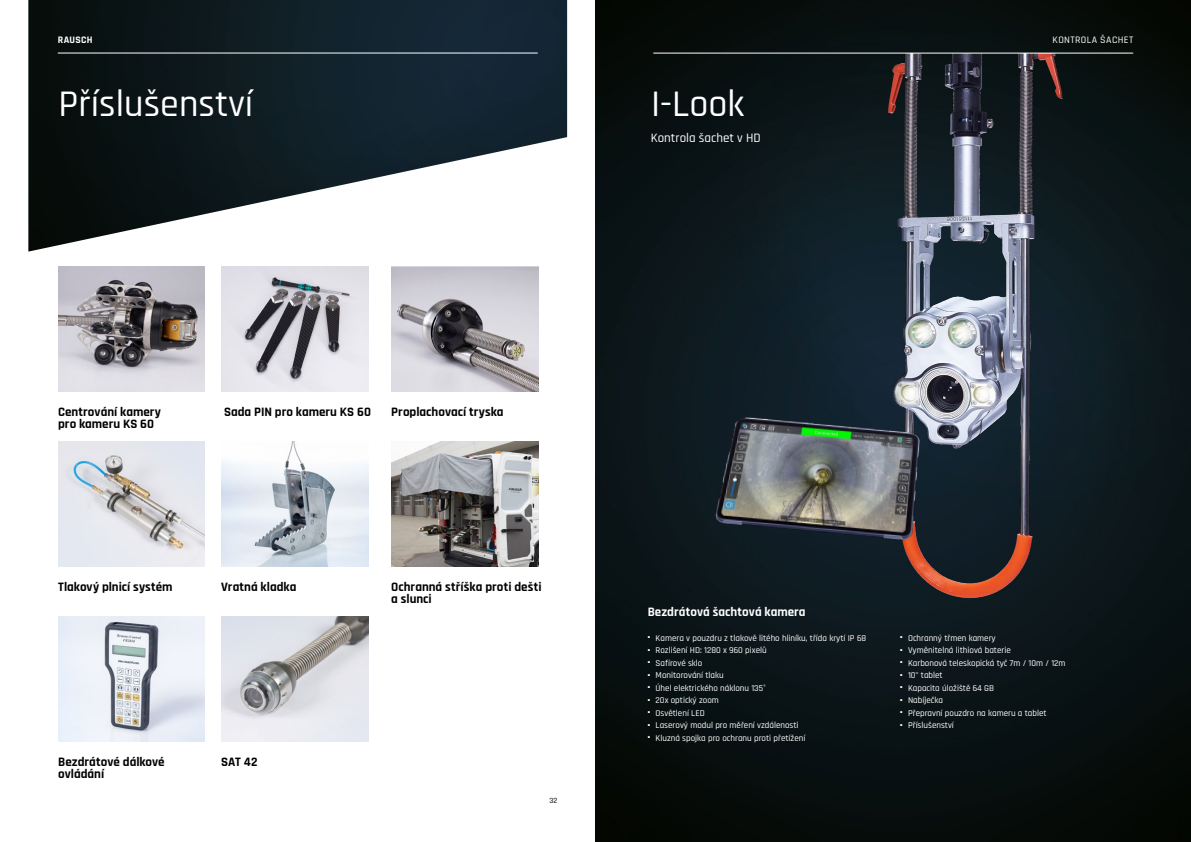
<style>
.page{position:relative;width:1191px;height:842px;background:#fff}
.page>*{position:absolute;margin:0;border:0;box-sizing:border-box;transform-origin:0 0}
.t1{font:500 38px "Rajdhani";color:#fff}
.t2{font:700 13px/12.5px "Rajdhani";color:#000}
.t3{font:700 13px "Rajdhani";color:#fff}
.t4{font:500 13px "Rajdhani";color:#fff}
.t5{font:500 10px "Rajdhani";letter-spacing:.035em;color:#fff}
.t6{font:700 10px "Rajdhani";letter-spacing:.03em;color:#fff}
.t7{font:500 9px "Rajdhani";color:#fff}
.t8{font:500 8px "Rajdhani";color:#000}
</style>
<div class="page">
<img style="left:28px;top:0;width:539px;height:252px">
<hr style="left:58px;top:53px;width:480px;height:1px;background:#fff">
<img style="left:595px;top:0;width:596px;height:842px">
<img style="left:863px;top:54px;width:211px;height:562px">
<img style="left:704px;top:408px;width:225px;height:141px">
<img style="left:391px;top:266px;width:148px;height:125px">
<img style="left:391px;top:441px;width:148px;height:125px">
<img style="left:58px;top:266px;width:146px;height:125px">
<img style="left:58px;top:441px;width:146px;height:125px">
<img style="left:58px;top:616px;width:146px;height:125px">
<img style="left:221px;top:266px;width:148px;height:125px">
<img style="left:221px;top:441px;width:148px;height:125px">
<img style="left:221px;top:616px;width:148px;height:125px">
<hr style="left:653px;top:53px;width:480px;height:1px;background:#fff">
<p class="t6" style="left:58px;top:34px;width:36px">RAUSCH</p>
<h1 class="t1" style="left:58px;top:81px;width:196px">Příslušenství</h1>
<h1 class="t1" style="left:651px;top:81px;width:95px">I-Look</h1>
<h2 class="t4" style="left:651px;top:131px;width:111px">Kontrola šachet v HD</h2>
<p class="t5" style="left:1052px;top:34px;width:82px">KONTROLA ŠACHET</p>
<h2 class="t2" style="left:58px;top:405px;width:104px">Centrování kamery pro kameru KS 60</h2>
<h2 class="t2" style="left:224px;top:406px;width:148px">Sada PIN pro kameru KS 60</h2>
<h2 class="t2" style="left:391px;top:406px;width:114px">Proplachovací tryska</h2>
<h2 class="t2" style="left:58px;top:580px;width:116px">Tlakový plnicí systém</h2>
<h2 class="t2" style="left:221px;top:581px;width:77px">Vratná kladka</h2>
<h2 class="t2" style="left:391px;top:581px;width:152px">Ochranná stříška proti dešti a slunci</h2>
<h2 class="t3" style="left:647px;top:603px;width:159px">Bezdrátová šachtová kamera</h2>
<p class="t7" style="left:647px;top:632px;width:220px"><sup>■</sup> Kamera v pouzdru z tlakově litého hliníku, třída krytí IP 68</p>
<p class="t7" style="left:647px;top:645px;width:120px"><sup>■</sup> Rozlišení HD: 1280 x 960 pixelů</p>
<p class="t7" style="left:647px;top:657px;width:56px"><sup>■</sup> Safírové sklo</p>
<p class="t7" style="left:647px;top:670px;width:78px"><sup>■</sup> Monitorování tlaku</p>
<p class="t7" style="left:647px;top:682px;width:120px"><sup>■</sup> Úhel elektrického náklonu 135°</p>
<p class="t7" style="left:647px;top:695px;width:73px"><sup>■</sup> 20x optický zoom</p>
<p class="t7" style="left:647px;top:707px;width:58px"><sup>■</sup> Osvětlení LED</p>
<p class="t7" style="left:647px;top:720px;width:152px"><sup>■</sup> Laserový modul pro měření vzdálenosti</p>
<p class="t7" style="left:647px;top:732px;width:159px"><sup>■</sup> Kluzná spojka pro ochranu proti přetížení</p>
<p class="t7" style="left:900px;top:632px;width:97px"><sup>■</sup> Ochranný třmen kamery</p>
<p class="t7" style="left:900px;top:645px;width:112px"><sup>■</sup> Vyměnitelná lithiová baterie</p>
<p class="t7" style="left:900px;top:657px;width:167px"><sup>■</sup> Karbonová teleskopická tyč 7m / 10m / 12m</p>
<p class="t7" style="left:900px;top:670px;width:44px"><sup>■</sup> 10" tablet</p>
<p class="t7" style="left:900px;top:682px;width:96px"><sup>■</sup> Kapacita úložiště 64 GB</p>
<p class="t7" style="left:900px;top:695px;width:44px"><sup>■</sup> Nabíječka</p>
<p class="t7" style="left:900px;top:707px;width:148px"><sup>■</sup> Přepravní pouzdro na kameru a tablet</p>
<p class="t7" style="left:900px;top:720px;width:55px"><sup>■</sup> Příslušenství</p>
<h2 class="t2" style="left:58px;top:756px;width:108px">Bezdrátové dálkové ovládání</h2>
<h2 class="t2" style="left:221px;top:756px;width:38px">SAT 42</h2>
<p class="t8" style="left:549px;top:796px;width:9px">32</p>
</div>
